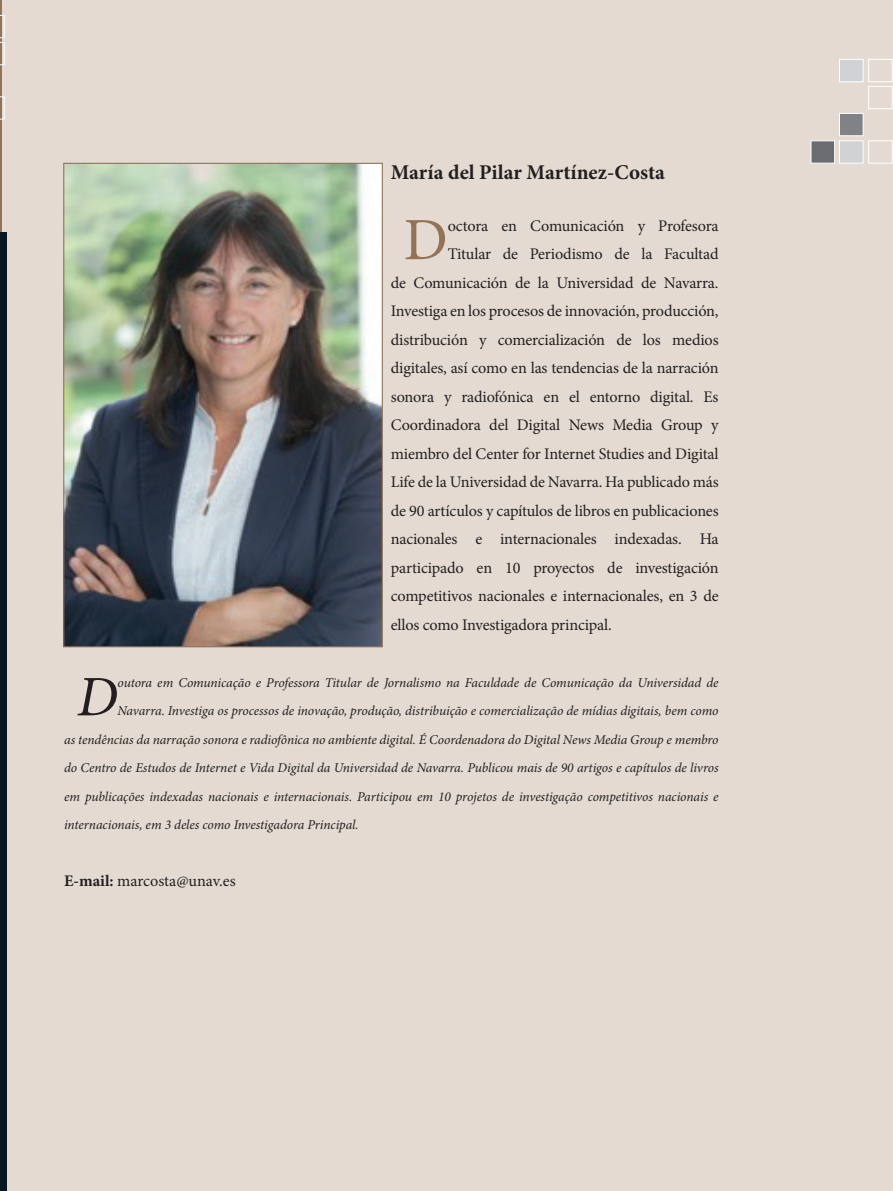
<style>
.page{position:relative;width:893px;height:1191px;background:#e4dad1}
.page>*{position:absolute;margin:0;border:0;box-sizing:border-box;transform-origin:0 0}
.t1{font:60px "Minion Pro";color:#927358}
.t2{font:italic 57.45px "Minion Pro";color:#231f20}
.t3{font:700 21px "Minion Pro";color:#231f20}
.t4{font:16.2px "Minion Pro";letter-spacing:-.02em;color:#231f20}
.t5{font:italic 13.5px "Minion Pro";letter-spacing:-.005em;color:#231f20}
.s1{font-weight:700}
</style>
<div class="page">
<div style="left:839px;top:113px;width:24px;height:23px;background:#808285;border:1px solid #fff"></div>
<div style="left:868px;top:86px;width:24px;height:23px;border:1px solid #fff"></div>
<div style="left:839px;top:59px;width:24px;height:23px;background:#d1d2d4;border:1px solid #fff"></div>
<div style="left:868px;top:59px;width:24px;height:23px;border:1px solid #fff"></div>
<div style="left:839px;top:141px;width:24px;height:22px;background:#d1d2d4;border:1px solid #fff"></div>
<div style="left:868px;top:141px;width:24px;height:22px;border:1px solid #fff"></div>
<div style="left:811px;top:141px;width:24px;height:22px;background:#6c6d70"></div>
<img style="left:65px;top:165px;width:316px;height:480px">
<div style="left:63px;top:163px;width:320px;height:484px;border:1px solid #91735d"></div>
<hr style="left:0;top:0;width:1px;height:233px;background:#927358">
<svg style="left:0;top:15px;width:4px;height:50px"></svg>
<svg style="left:0;top:97px;width:4px;height:22px"></svg>
<div style="left:0;top:233px;width:7px;height:958px;background:#071822"></div>
<p class="t3" style="left:391px;top:157px;width:276px">María del Pilar Martínez-Costa</p>
<h1 class="t1" style="left:404px;top:200px;width:46px">D</h1>
<p class="t4" style="left:448px;top:215px;width:272px">octora en Comunicación y Profesora</p>
<p class="t4" style="left:448px;top:243px;width:272px">Titular de Periodismo de la Facultad</p>
<p class="t4" style="left:391px;top:272px;width:329px">de Comunicación de la Universidad de Navarra.</p>
<p class="t4" style="left:391px;top:300px;width:329px">Investiga en los procesos de innovación, producción,</p>
<p class="t4" style="left:391px;top:329px;width:329px">distribución y comercialización de los medios</p>
<p class="t4" style="left:391px;top:357px;width:329px">digitales, así como en las tendencias de la narración</p>
<p class="t4" style="left:391px;top:386px;width:329px">sonora y radiofónica en el entorno digital. Es</p>
<p class="t4" style="left:391px;top:414px;width:329px">Coordinadora del Digital News Media Group y</p>
<p class="t4" style="left:391px;top:443px;width:329px">miembro del Center for Internet Studies and Digital</p>
<p class="t4" style="left:391px;top:471px;width:329px">Life de la Universidad de Navarra. Ha publicado más</p>
<p class="t4" style="left:391px;top:500px;width:329px">de 90 artículos y capítulos de libros en publicaciones</p>
<p class="t4" style="left:391px;top:528px;width:329px">nacionales e internacionales indexadas. Ha</p>
<p class="t4" style="left:391px;top:557px;width:329px">participado en 10 proyectos de investigación</p>
<p class="t4" style="left:391px;top:585px;width:329px">competitivos nacionales e internacionales, en 3 de</p>
<p class="t4" style="left:391px;top:614px;width:222px">ellos como Investigadora principal.</p>
<h2 class="t2" style="left:77px;top:658px;width:42px">D</h2>
<p class="t5" style="left:118px;top:673px;width:603px">outora em Comunicação e Professora Titular de Jornalismo na Faculdade de Comunicação da Universidad de</p>
<p class="t5" style="left:118px;top:702px;width:603px">Navarra. Investiga os processos de inovação, produção, distribuição e comercialização de mídias digitais, bem como</p>
<p class="t5" style="left:64px;top:730px;width:656px">as tendências da narração sonora e radiofônica no ambiente digital. É Coordenadora do Digital News Media Group e membro</p>
<p class="t5" style="left:64px;top:759px;width:656px">do Centro de Estudos de Internet e Vida Digital da Universidad de Navarra. Publicou mais de 90 artigos e capítulos de livros</p>
<p class="t5" style="left:64px;top:787px;width:656px">em publicações indexadas nacionais e internacionais. Participou em 10 projetos de investigação competitivos nacionais e</p>
<p class="t5" style="left:64px;top:816px;width:296px">internacionais, em 3 deles como Investigadora Principal.</p>
<p class="t4" style="left:64px;top:870px;width:173px"><span class="s1">E-mail:</span> marcosta@unav.es</p>
</div>
